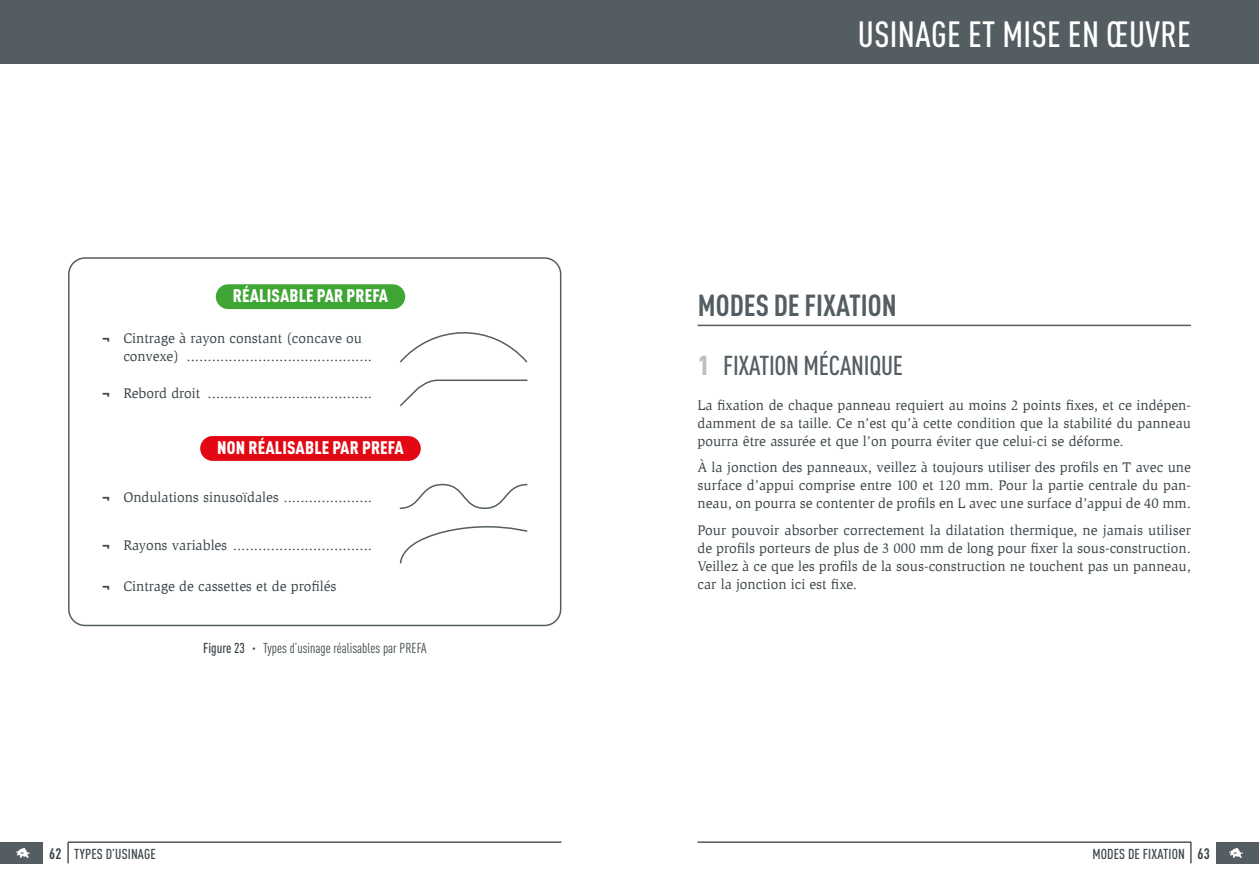
<style>
.page{position:relative;width:1259px;height:893px;background:#fff}
.page>*{position:absolute;margin:0;border:0;box-sizing:border-box;transform-origin:0 0}
.t1{font:500 condensed 36px "DIN Pro";letter-spacing:.01em;color:#fff}
.t2{font:700 condensed 30px "DIN Pro";color:#535d62}
.t3{font:500 condensed 27px "DIN Pro";letter-spacing:-.01em;color:#535d62}
.t4{font:900 condensed 18px "DIN Pro";letter-spacing:.01em;color:#fff}
.t5{font:700 condensed 15px "DIN Pro";color:#394448}
.t6{font:14.25px/18px "Slimbach Pro";color:#394448;text-align:justify}
.t7{font:condensed 14.25px "DIN Pro";color:#394448}
.t8{font:500 condensed 14.25px "DIN Pro";letter-spacing:.01em;color:#394448}
.s1{font-family:"DIN Pro";font-weight:700}
.s2{font-weight:500}
.s3{font-weight:900;color:#b6c0c6}
.s4{font-weight:700;font-size:15px}
</style>
<div class="page">
<div style="left:0;top:842px;width:43px;height:21px;background:#535d62"></div>
<hr style="left:68px;top:842px;width:493px;height:1px;background:#000">
<svg style="left:68px;top:842px;width:1px;height:21px"></svg>
<svg style="left:16px;top:848px;width:14px;height:10px"></svg>
<div style="left:1216px;top:842px;width:43px;height:21px;background:#535d62"></div>
<hr style="left:697px;top:842px;width:494px;height:1px;background:#000">
<svg style="left:1190px;top:842px;width:1px;height:21px"></svg>
<svg style="left:1229px;top:848px;width:13px;height:10px"></svg>
<div style="left:0;top:0;width:1259px;height:64px;background:#535d62"></div>
<div style="left:216px;top:284px;width:189px;height:25px;background:#3fa535;border-radius:12px"></div>
<svg style="left:400px;top:332px;width:128px;height:31px"></svg>
<svg style="left:400px;top:379px;width:128px;height:28px"></svg>
<div style="left:200px;top:436px;width:221px;height:25px;background:#e30613;border-radius:12px"></div>
<svg style="left:399px;top:483px;width:129px;height:26px"></svg>
<svg style="left:399px;top:526px;width:129px;height:38px"></svg>
<div style="left:68px;top:257px;width:493px;height:369px;border:2px solid #535d62;border-radius:16px"></div>
<hr style="left:697px;top:325px;width:494px;height:1px;background:#535d62">
<p class="t4" style="left:233px;top:282px;width:157px">RÉALISABLE PAR PREFA</p>
<p class="t6" style="left:123px;top:330px;width:250px;text-indent:-21px"><span class="s1">¬</span> Cintrage à rayon constant (concave ou convexe) ............................................</p>
<p class="t6" style="left:102px;top:384px;width:271px"><span class="s1">¬</span> Rebord droit .......................................</p>
<p class="t4" style="left:217px;top:434px;width:188px">NON RÉALISABLE PAR PREFA</p>
<p class="t6" style="left:102px;top:488px;width:271px"><span class="s1">¬</span> Ondulations sinusoïdales .....................</p>
<p class="t6" style="left:102px;top:536px;width:271px"><span class="s1">¬</span> Rayons variables .................................</p>
<p class="t6" style="left:102px;top:577px;width:236px"><span class="s1">¬</span> Cintrage de cassettes et de profilés</p>
<p class="t7" style="left:203px;top:637px;width:225px"><span class="s2">FIGURE 23 ·</span> Types d’usinage réalisables par PREFA</p>
<h1 class="t1" style="left:858px;top:7px;width:334px">USINAGE ET MISE EN ŒUVRE</h1>
<h2 class="t2" style="left:698px;top:283px;width:200px">MODES DE FIXATION</h2>
<h3 class="t3" style="left:697px;top:345px;width:207px"><span class="s3">1</span> FIXATION MÉCANIQUE</h3>
<p class="t6" style="left:697px;top:396px;width:495px">La fixation de chaque panneau requiert au moins 2 points fixes, et ce indépen&shy;damment de sa taille. Ce n’est qu’à cette condition que la stabilité du panneau pourra être assurée et que l’on pourra éviter que celui-ci se déforme.</p>
<p class="t6" style="left:697px;top:458px;width:495px">À la jonction des panneaux, veillez à toujours utiliser des profils en T avec une surface d’appui comprise entre 100 et 120 mm. Pour la partie centrale du pan&shy;neau, on pourra se contenter de profils en L avec une surface d’appui de 40 mm.</p>
<p class="t6" style="left:697px;top:521px;width:495px">Pour pouvoir absorber correctement la dilatation thermique, ne jamais utiliser de profils porteurs de plus de 3 000 mm de long pour fixer la sous-construction.<br>Veillez à ce que les profils de la sous-construction ne touchent pas un panneau, car la jonction ici est fixe.</p>
<p class="t8" style="left:49px;top:843px;width:85px"><span class="s4">62</span> TYPES D’USINAGE</p>
<p class="t8" style="left:1092px;top:843px;width:82px">MODES DE FIXATION</p>
<p class="t5" style="left:1197px;top:842px;width:14px">63</p>
</div>
